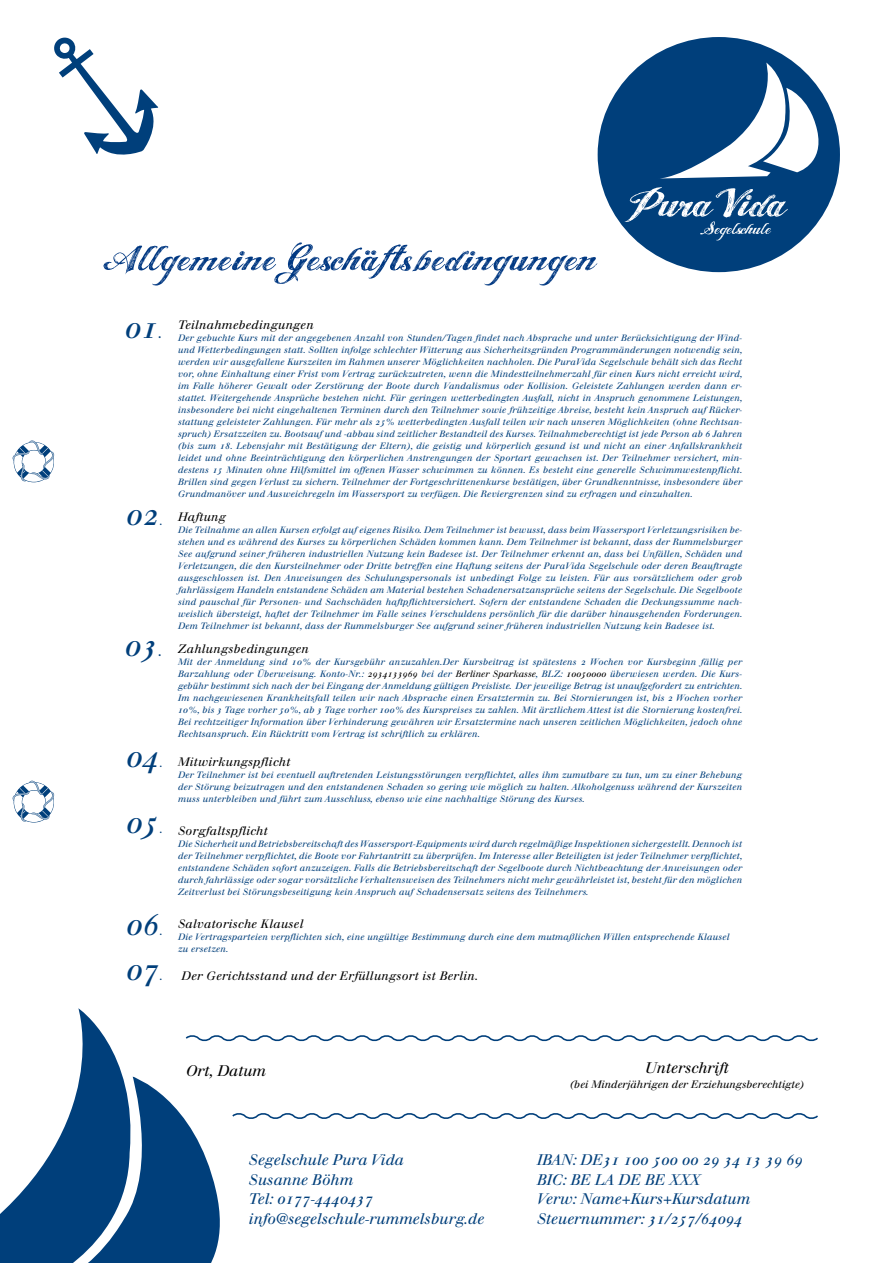
<style>
.page{position:relative;width:893px;height:1263px;background:#fff}
.page>*{position:absolute;margin:0;border:0;box-sizing:border-box;transform-origin:0 0}
.t1{font:30px "Justus Italic Oldstyle";color:#003f7b}
.t2{font:15px/19.5px "Justus Italic Oldstyle";color:#003f7b}
.t3{font:15px "Justus Italic Oldstyle";color:#000}
.t4{font:12px "Justus Italic Oldstyle";letter-spacing:.02em;color:#000}
.t5{font:12px "Justus Italic Oldstyle";color:#003f7b}
.t6{font:10.5px "Justus Italic Oldstyle";color:#000}
.t7{font:9px/12px "Justus Italic Oldstyle";letter-spacing:.02em;color:#003f7b;text-align:justify}
.s1{font-size:15px}
.s2{color:#000}
</style>
<div class="page">
<div style="left:598px;top:37px;width:242px;height:235px;background:#003f7b;border-radius:50%"></div>
<svg style="left:624px;top:187px;width:164px;height:53px"></svg>
<svg style="left:660px;top:63px;width:165px;height:116px"></svg>
<svg style="left:54px;top:37px;width:105px;height:118px"></svg>
<svg style="left:13px;top:440px;width:42px;height:42px"></svg>
<svg style="left:13px;top:781px;width:42px;height:41px"></svg>
<svg style="left:0;top:1008px;width:818px;height:255px"></svg>
<svg style="left:103px;top:242px;width:494px;height:44px"></svg>
<h1 class="t1" style="left:125px;top:309px;width:39px">01<span class="s1">.</span></h1>
<h1 class="t1" style="left:126px;top:497px;width:35px">02</h1>
<h3 class="t5" style="left:160px;top:514px;width:5px">.</h3>
<h1 class="t1" style="left:125px;top:627px;width:39px">03<span class="s1">.</span></h1>
<h1 class="t1" style="left:126px;top:738px;width:35px">04</h1>
<h3 class="t5" style="left:160px;top:755px;width:5px">.</h3>
<h1 class="t1" style="left:126px;top:804px;width:35px">05</h1>
<h3 class="t5" style="left:160px;top:821px;width:5px">.</h3>
<h1 class="t1" style="left:126px;top:906px;width:35px">06</h1>
<h3 class="t5" style="left:160px;top:923px;width:5px">.</h3>
<h1 class="t1" style="left:126px;top:951px;width:35px">07</h1>
<h3 class="t5" style="left:160px;top:968px;width:5px">.</h3>
<h3 class="t4" style="left:178px;top:318px;width:137px">Teilnahmebedingungen</h3>
<p class="t7" style="left:178px;top:332px;width:566px">Der gebuchte Kurs mit der angegebenen Anzahl von Stunden/Tagen findet nach Absprache und unter Berücksichtigung der Wind&shy;und Wetterbedingungen statt. Sollten infolge schlechter Witterung aus Sicherheitsgründen Programmänderungen notwendig sein, werden wir ausgefallene Kurszeiten im Rahmen unserer Möglichkeiten nachholen. Die PuraVida Segelschule behält sich das Recht vor, ohne Einhaltung einer Frist vom Vertrag zurückzutreten, wenn die Mindestteilnehmerzahl für einen Kurs nicht erreicht wird, im Falle höherer Gewalt oder Zerstörung der Boote durch Vandalismus oder Kollision. Geleistete Zahlungen werden dann er&shy;stattet. Weitergehende Ansprüche bestehen nicht. Für geringen wetterbedingten Ausfall, nicht in Anspruch genommene Leistungen, insbesondere bei nicht eingehaltenen Terminen durch den Teilnehmer sowie frühzeitige Abreise, besteht kein Anspruch auf Rücker&shy;stattung geleisteter Zahlungen. Für mehr als 25% wetterbedingten Ausfall teilen wir nach unseren Möglichkeiten (ohne Rechtsan&shy;spruch) Ersatzzeiten zu. Bootsauf und -abbau sind zeitlicher Bestandteil des Kurses. Teilnahmeberechtigt ist jede Person ab 6 Jahren (bis zum 18. Lebensjahr mit Bestätigung der Eltern), die geistig und körperlich gesund ist und nicht an einer Anfallskrankheit leidet und ohne Beeinträchtigung den körperlichen Anstrengungen der Sportart gewachsen ist. Der Teilnehmer versichert, min&shy;destens 15 Minuten ohne Hilfsmittel im offenen Wasser schwimmen zu können. Es besteht eine generelle Schwimmwestenpflicht.<br>Brillen sind gegen Verlust zu sichern. Teilnehmer der Fortgeschrittenenkurse bestätigen, über Grundkenntnisse, insbesondere über Grundmanöver und Ausweichregeln im Wassersport zu verfügen. Die Reviergrenzen sind zu erfragen und einzuhalten.</p>
<h3 class="t4" style="left:178px;top:510px;width:49px">Haftung</h3>
<p class="t7" style="left:178px;top:524px;width:566px">Die Teilnahme an allen Kursen erfolgt auf eigenes Risiko. Dem Teilnehmer ist bewusst, dass beim Wassersport Verletzungsrisiken be&shy;stehen und es während des Kurses zu körperlichen Schäden kommen kann. Dem Teilnehmer ist bekannt, dass der Rummelsburger See aufgrund seiner früheren industriellen Nutzung kein Badesee ist. Der Teilnehmer erkennt an, dass bei Unfällen, Schäden und Verletzungen, die den Kursteilnehmer oder Dritte betreffen eine Haftung seitens der PuraVida Segelschule oder deren Beauftragte ausgeschlossen ist. Den Anweisungen des Schulungspersonals ist unbedingt Folge zu leisten. Für aus vorsätzlichem oder grob fahrlässigem Handeln entstandene Schäden am Material bestehen Schadenersatzansprüche seitens der Segelschule. Die Segelboote sind pauschal für Personen- und Sachschäden haftpflichtversichert. Sofern der entstandene Schaden die Deckungssumme nach&shy;weislich übersteigt, haftet der Teilnehmer im Falle seines Verschuldens persönlich für die darüber hinausgehenden Forderungen.<br>Dem Teilnehmer ist bekannt, dass der Rummelsburger See aufgrund seiner früheren industriellen Nutzung kein Badesee ist.</p>
<h3 class="t4" style="left:178px;top:642px;width:132px">Zahlungsbedingungen</h3>
<p class="t7" style="left:178px;top:656px;width:566px">Mit der Anmeldung sind 10% der Kursgebühr anzuzahlen.Der Kursbeitrag ist spätestens 2 Wochen vor Kursbeginn fällig per Barzahlung oder Überweisung. Konto-Nr.: <span class="s2">2934133969</span> bei der <span class="s2">Berliner Sparkasse</span>, BLZ: <span class="s2">10050000</span> überwiesen werden. Die Kurs&shy;gebühr bestimmt sich nach der bei Eingang der Anmeldung gültigen Preisliste. Der jeweilige Betrag ist unaufgefordert zu entrichten.<br>Im nachgewiesenen Krankheitsfall teilen wir nach Absprache einen Ersatztermin zu. Bei Stornierungen ist, bis 2 Wochen vorher 10%, bis 3 Tage vorher 50%, ab 3 Tage vorher 100% des Kurspreises zu zahlen. Mit ärztlichem Attest ist die Stornierung kostenfrei.<br>Bei rechtzeitiger Information über Verhinderung gewähren wir Ersatztermine nach unseren zeitlichen Möglichkeiten, jedoch ohne Rechtsanspruch. Ein Rücktritt vom Vertrag ist schriftlich zu erklären.</p>
<h3 class="t4" style="left:178px;top:754px;width:114px">Mitwirkungspflicht</h3>
<p class="t7" style="left:178px;top:769px;width:566px">Der Teilnehmer ist bei eventuell auftretenden Leistungsstörungen verpflichtet, alles ihm zumutbare zu tun, um zu einer Behebung der Störung beizutragen und den entstandenen Schaden so gering wie möglich zu halten. Alkoholgenuss während der Kurszeiten muss unterbleiben und führt zum Ausschluss, ebenso wie eine nachhaltige Störung des Kurses.</p>
<h3 class="t4" style="left:178px;top:823px;width:91px">Sorgfaltspflicht</h3>
<p class="t7" style="left:178px;top:838px;width:566px">Die Sicherheit und Betriebsbereitschaft des Wassersport-Equipments wird durch regelmäßige Inspektionen sichergestellt. Dennoch ist der Teilnehmer verpflichtet, die Boote vor Fahrtantritt zu überprüfen. Im Interesse aller Beteiligten ist jeder Teilnehmer verpflichtet, entstandene Schäden sofort anzuzeigen. Falls die Betriebsbereitschaft der Segelboote durch Nichtbeachtung der Anweisungen oder durch fahrlässige oder sogar vorsätzliche Verhaltensweisen des Teilnehmers nicht mehr gewährleistet ist, besteht für den möglichen Zeitverlust bei Störungsbeseitigung kein Anspruch auf Schadensersatz seitens des Teilnehmers.</p>
<h3 class="t4" style="left:178px;top:916px;width:127px">Salvatorische Klausel</h3>
<p class="t7" style="left:178px;top:931px;width:553px">Die Vertragsparteien verpflichten sich, eine ungültige Bestimmung durch eine dem mutmaßlichen Willen entsprechende Klausel zu ersetzen.</p>
<h3 class="t4" style="left:182px;top:969px;width:298px">Der Gerichtsstand und der Erfüllungsort ist Berlin.</h3>
<h2 class="t3" style="left:186px;top:1061px;width:81px">Ort, Datum</h2>
<h2 class="t3" style="left:645px;top:1058px;width:85px">Unterschrift</h2>
<p class="t6" style="left:570px;top:1077px;width:236px">(bei Minderjährigen der Erziehungsberechtigte)</p>
<h2 class="t2" style="left:249px;top:1150px;width:237px">Segelschule Pura Vida<br>Susanne Böhm<br>Tel: 0177-4440437 info@segelschule-rummelsburg.de</h2>
<h2 class="t2" style="left:537px;top:1150px;width:268px">IBAN: DE31 100 500 00 29 34 13 39 69<br>BIC: BE LA DE BE XXX<br>Verw: Name+Kurs+Kursdatum<br>Steuernummer: 31/257/64094</h2>
</div>
